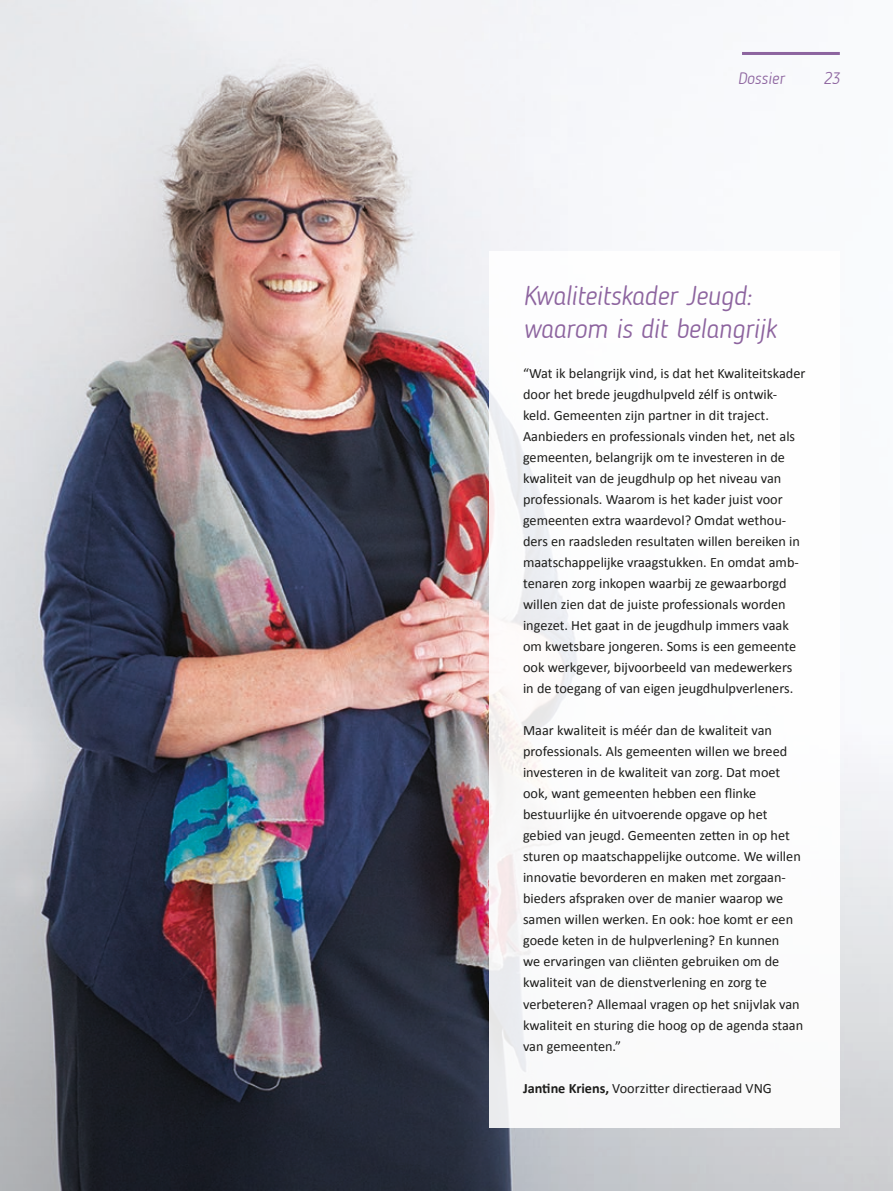
<style>
.page{position:relative;width:893px;height:1191px;background:#fff}
.page>*{position:absolute;margin:0;border:0;box-sizing:border-box;transform-origin:0 0}
.t1{font:italic 300 27px/33px "Blogger Sans";letter-spacing:-.02em;color:#8d649f}
.t2{font:italic 300 16.5px "Blogger Sans";color:#8d649f}
.t3{font:14.25px/21px "Calibri";color:#1d1d1b}
.s1{font-weight:700}
</style>
<div class="page">
<img style="left:0;top:0;width:810px;height:727px">
<img style="left:0;top:727px;width:893px;height:464px">
<div style="left:489px;top:251px;width:351px;height:876px;background:#fff"></div>
<hr style="left:742px;top:52px;width:98px;height:3px;background:#8d649f">
<p class="t2" style="left:738px;top:69px;width:48px">Dossier</p>
<p class="t2" style="left:823px;top:69px;width:18px">23</p>
<h1 class="t1" style="left:523px;top:279px;width:255px">Kwaliteitskader Jeugd: waarom is dit belangrijk</h1>
<p class="t3" style="left:523px;top:363px;width:284px">“Wat ik belangrijk vind, is dat het Kwaliteitskader door het brede jeugdhulpveld zélf is ontwik&shy;keld. Gemeenten zijn partner in dit traject.<br>Aanbieders en professionals vinden het, net als gemeenten, belangrijk om te investeren in de kwaliteit van de jeugdhulp op het niveau van professionals. Waarom is het kader juist voor gemeenten extra waardevol? Omdat wethou&shy;ders en raadsleden resultaten willen bereiken in maatschappelijke vraagstukken. En omdat amb&shy;tenaren zorg inkopen waarbij ze gewaarborgd willen zien dat de juiste professionals worden ingezet. Het gaat in de jeugdhulp immers vaak om kwetsbare jongeren. Soms is een gemeente ook werkgever, bijvoorbeeld van medewerkers in de toegang of van eigen jeugdhulpverleners.</p>
<p class="t3" style="left:523px;top:720px;width:282px">Maar kwaliteit is méér dan de kwaliteit van professionals. Als gemeenten willen we breed investeren in de kwaliteit van zorg. Dat moet ook, want gemeenten hebben een flinke bestuurlijke én uitvoerende opgave op het gebied van jeugd. Gemeenten zetten in op het sturen op maatschappelijke outcome. We willen innovatie bevorderen en maken met zorgaan&shy;bieders afspraken over de manier waarop we samen willen werken. En ook: hoe komt er een goede keten in de hulpverlening? En kunnen<br>we ervaringen van cliënten gebruiken om de kwaliteit van de dienstverlening en zorg te verbeteren? Allemaal vragen op het snijvlak van kwaliteit en sturing die hoog op de agenda staan van gemeenten.”</p>
<p class="t3" style="left:523px;top:1077px;width:250px"><span class="s1">Jantine Kriens,</span> Voorzitter directieraad VNG</p>
</div>
